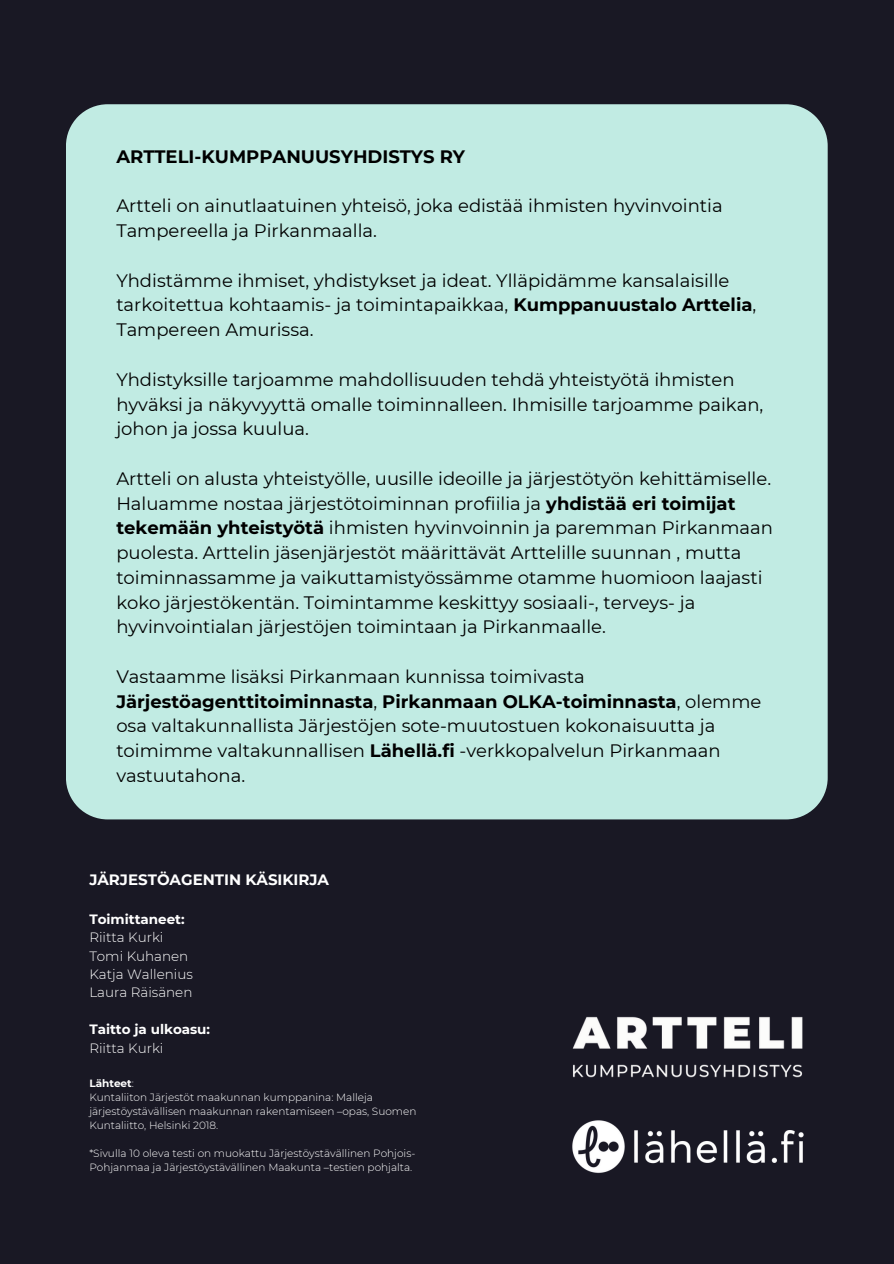
<style>
.page{position:relative;width:894px;height:1264px;background:#fff}
.page>*{position:absolute;margin:0;border:0;box-sizing:border-box;transform-origin:0 0}
.t1{font:18px/24.8px "Montserrat";color:#000}
.t2{font:700 18px "Montserrat";color:#000}
.t3{font:700 15px "Montserrat";color:#fff}
.t4{font:300 13.5px/18.5px "Montserrat";color:#fff}
.t5{font:700 13.5px/18.5px "Montserrat";color:#fff}
.t6{font:300 10.5px/14px "Montserrat";color:#fff}
.t7{font:700 10.5px "Montserrat";color:#fff}
.s1{font-weight:700}
.s2{font-weight:300}
</style>
<div class="page">
<div style="left:0;top:0;width:893px;height:1263px;background:#191824"></div>
<img style="left:572px;top:1120px;width:232px;height:53px">
<img style="left:572px;top:1016px;width:231px;height:62px">
<div style="left:66px;top:104px;width:761px;height:715px;background:#c1ebe3"></div>
<h2 class="t2" style="left:116px;top:145px;width:350px">ARTTELI-KUMPPANUUSYHDISTYS RY</h2>
<h2 class="t1" style="left:116px;top:193px;width:607px">Artteli on ainutlaatuinen yhteisö, joka edistää ihmisten hyvinvointia<br>Tampereella ja Pirkanmaalla.</h2>
<h2 class="t1" style="left:116px;top:268px;width:641px">Yhdistämme ihmiset, yhdistykset ja ideat. Ylläpidämme kansalaisille tarkoitettua kohtaamis- ja toimintapaikkaa, <span class="s1">Kumppanuustalo Arttelia</span>,<br>Tampereen Amurissa.</h2>
<h2 class="t1" style="left:116px;top:367px;width:648px">Yhdistyksille tarjoamme mahdollisuuden tehdä yhteistyötä ihmisten hyväksi ja näkyvyyttä omalle toiminnalleen. Ihmisille tarjoamme paikan, johon ja jossa kuulua.</h2>
<h3 class="t1" style="left:116px;top:466px;width:658px">Artteli on alusta yhteistyölle, uusille ideoille ja järjestötyön kehittämiselle.<br>Haluamme nostaa järjestötoiminnan profiilia ja <span class="s1">yhdistää eri toimijat tekemään yhteistyötä</span> ihmisten hyvinvoinnin ja paremman Pirkanmaan puolesta. Arttelin jäsenjärjestöt määrittävät Arttelille suunnan , mutta toiminnassamme ja vaikuttamistyössämme otamme huomioon laajasti koko järjestökentän. Toimintamme keskittyy sosiaali-, terveys- ja hyvinvointialan järjestöjen toimintaan ja Pirkanmaalle.</h3>
<h4 class="t1" style="left:116px;top:664px;width:646px">Vastaamme lisäksi Pirkanmaan kunnissa toimivasta <span class="s1">Järjestöagenttitoiminnasta</span>, <span class="s1">Pirkanmaan OLKA-toiminnasta</span>, olemme osa valtakunnallista Järjestöjen sote-muutostuen kokonaisuutta ja toimimme valtakunnallisen <span class="s1">Lähellä.fi</span> -verkkopalvelun Pirkanmaan vastuutahona.</h4>
<h4 class="t3" style="left:89px;top:870px;width:241px">JÄRJESTÖAGENTIN KÄSIKIRJA</h4>
<p class="t4" style="left:89px;top:909px;width:105px"><span class="s1">Toimittaneet:<br></span>Riitta Kurki<br>Tomi Kuhanen<br>Katja Wallenius<br>Laura Räisänen</p>
<p class="t5" style="left:89px;top:1020px;width:122px">Taitto ja ulkoasu:<br><span class="s2">Riitta Kurki</span></p>
<p class="t7" style="left:89px;top:1076px;width:46px">Lähteet<span class="s2">:</span></p>
<p class="t6" style="left:89px;top:1089px;width:328px">Kuntaliiton Järjestöt maakunnan kumppanina: Malleja järjestöystävällisen maakunnan rakentamiseen –opas, Suomen</p>
<p class="t6" style="left:89px;top:1117px;width:130px">Kuntaliitto, Helsinki 2018.</p>
<p class="t6" style="left:89px;top:1145px;width:327px">*Sivulla 10 oleva testi on muokattu Järjestöystävällinen Pohjois-</p>
<p class="t6" style="left:89px;top:1159px;width:324px">Pohjanmaa ja Järjestöystävällinen Maakunta –testien pohjalta.</p>
</div>
